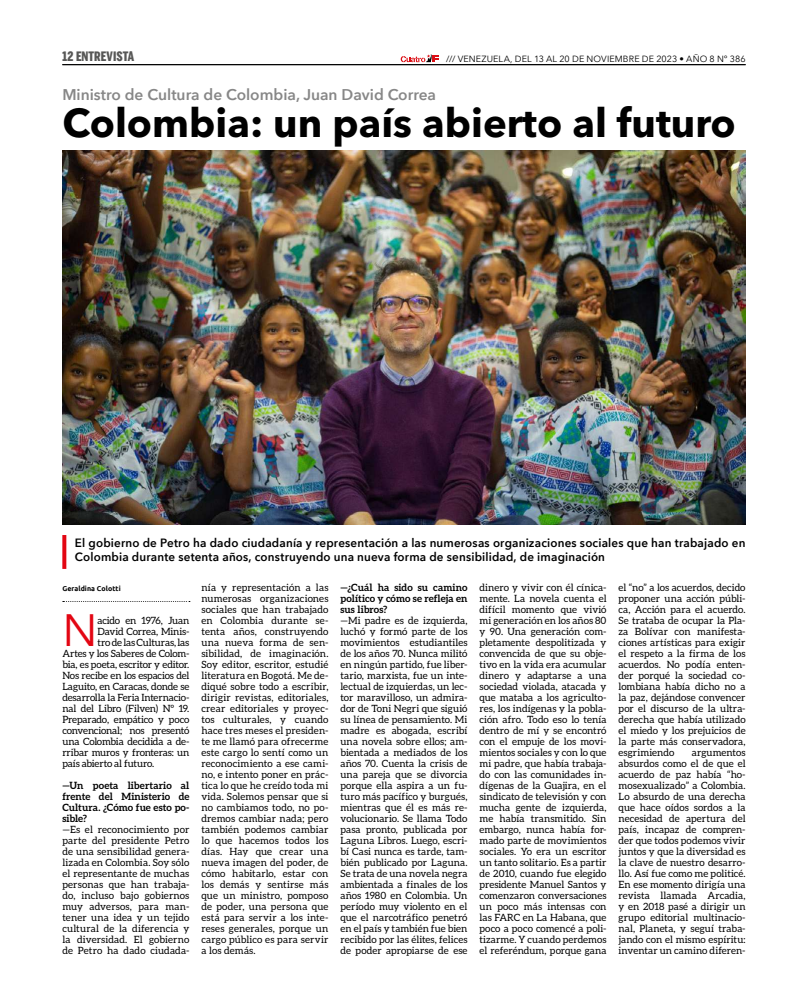
<style>
.page{position:relative;width:808px;height:1007px;background:#fff}
.page>*{position:absolute;margin:0;border:0;box-sizing:border-box;transform-origin:0 0}
.t1{font:45.2px "Avenir";color:#e30613}
.t2{font:700 40px "Avenir Next LT Pro";color:#000}
.t3{font:600 15.5px "Avenir Next";color:#878787}
.t4{font:900 13px "Benton Sans Comp";letter-spacing:.005em;color:#575756}
.t5{font:600 12px/14px "Avenir Next";letter-spacing:.015em;color:#000}
.t6{font:10px/11px "Aleo";letter-spacing:-.005em;color:#000;text-align:justify}
.t7{font:700 10px/11px "Aleo";letter-spacing:.01em;color:#000;text-align:justify}
.t8{font:10px "Aleo";letter-spacing:-.025em;color:#000}
.t9{font:9px "Avenir Next";letter-spacing:.015em;color:#000}
.t10{font:700 7px "Ubuntu";letter-spacing:.01em;color:#000}
</style>
<div class="page">
<hr style="left:62px;top:64px;width:684px;height:1px;background:#000">
<svg style="left:401px;top:54px;width:38px;height:8px"></svg>
<img style="left:62px;top:151px;width:684px;height:374px">
<svg style="left:63px;top:601px;width:127px;height:1px"></svg>
<svg style="left:62px;top:535px;width:4px;height:34px"></svg>
<h3 class="t4" style="left:62px;top:48px;width:73px">12 ENTREVISTA</h3>
<p class="t9" style="left:446px;top:51px;width:301px">/// VENEZUELA, DEL 13 AL 20 DE NOVIEMBRE DE 2023 • AÑO 8 Nº 386</p>
<h3 class="t3" style="left:62px;top:82px;width:375px">Ministro de Cultura de Colombia, Juan David Correa</h3>
<h2 class="t2" style="left:62px;top:99px;width:675px">Colombia: un país abierto al futuro</h2>
<p class="t5" style="left:75px;top:535px;width:672px">El gobierno de Petro ha dado ciudadanía y representación a las numerosas organizaciones sociales que han trabajado en<br>Colombia durante setenta años, construyendo una nueva forma de sensibilidad, de imaginación</p>
<p class="t10" style="left:62px;top:584px;width:60px">Geraldina Colotti</p>
<h1 class="t1" style="left:62px;top:603px;width:37px">N</h1>
<p class="t8" style="left:98px;top:614px;width:93px">acido en 1976, Juan</p>
<p class="t6" style="left:98px;top:625px;width:93px">David Correa, Minis-</p>
<p class="t6" style="left:98px;top:636px;width:93px">tro de las Culturas, las</p>
<p class="t6" style="left:62px;top:647px;width:129px">Artes y los Saberes de Colom-</p>
<p class="t6" style="left:62px;top:658px;width:129px">bia, es poeta, escritor y editor.</p>
<p class="t6" style="left:62px;top:669px;width:129px">Nos recibe en los espacios del</p>
<p class="t6" style="left:62px;top:680px;width:129px">Laguito, en Caracas, donde se</p>
<p class="t6" style="left:62px;top:691px;width:129px">desarrolla la Feria Internacio-</p>
<p class="t6" style="left:62px;top:702px;width:129px">nal del Libro (Filven) Nº 19.</p>
<p class="t6" style="left:62px;top:713px;width:129px">Preparado, empático y poco</p>
<p class="t8" style="left:62px;top:724px;width:129px">convencional; nos presentó</p>
<p class="t6" style="left:62px;top:735px;width:129px">una Colombia decidida a de-</p>
<p class="t6" style="left:62px;top:746px;width:129px">rribar muros y fronteras: un</p>
<p class="t6" style="left:62px;top:757px;width:93px">país abierto al futuro.</p>
<p class="t7" style="left:62px;top:779px;width:129px">—Un poeta libertario al frente del Ministerio de Cultura. ¿Cómo fue esto po&shy;sible?</p>
<p class="t6" style="left:62px;top:823px;width:129px">—Es el reconocimiento por parte del presidente Petro de una sensibilidad genera&shy;lizada en Colombia. Soy sólo el representante de muchas personas que han trabaja&shy;do, incluso bajo gobiernos muy adversos, para man&shy;tener una idea y un tejido cultural de la diferencia y la diversidad. El gobierno de Petro ha dado ciudada-</p>
<p class="t6" style="left:201px;top:581px;width:129px">nía y representación a las numerosas organizaciones sociales que han trabajado en Colombia durante se&shy;tenta años, construyendo una nueva forma de sen&shy;sibilidad, de imaginación.<br>Soy editor, escritor, estudié literatura en Bogotá. Me de&shy;diqué sobre todo a escribir, dirigir revistas, editoriales, crear editoriales y proyec&shy;tos culturales, y cuando hace tres meses el presiden&shy;te me llamó para ofrecerme este cargo lo sentí como un reconocimiento a ese cami&shy;no, e intento poner en prác&shy;tica lo que he creído toda mi vida. Solemos pensar que si no cambiamos todo, no po&shy;dremos cambiar nada; pero también podemos cambiar lo que hacemos todos los días. Hay que crear una nueva imagen del poder, de cómo habitarlo, estar con los demás y sentirse más que un ministro, pomposo de poder, una persona que está para servir a los inte&shy;reses generales, porque un cargo público es para servir a los demás.</p>
<p class="t6" style="left:479px;top:581px;width:129px">dinero y vivir con él cínica&shy;mente. La novela cuenta el difícil momento que vivió mi generación en los años 80 y 90. Una generación com&shy;pletamente despolitizada y convencida de que su obje&shy;tivo en la vida era acumular dinero y adaptarse a una sociedad violada, atacada y que mataba a los agriculto&shy;res, los indígenas y la pobla&shy;ción afro. Todo eso lo tenía dentro de mí y se encontró con el empuje de los movi&shy;mientos sociales y con lo que mi padre, que había trabaja&shy;do con las comunidades in&shy;dígenas de la Guajira, en el sindicato de televisión y con mucha gente de izquierda, me había transmitido. Sin embargo, nunca había for&shy;mado parte de movimientos sociales. Yo era un escritor un tanto solitario. Es a partir de 2010, cuando fue elegido presidente Manuel Santos y comenzaron conversaciones un poco más intensas con las FARC en La Habana, que poco a poco comencé a poli&shy;tizarme. Y cuando perdemos el referéndum, porque gana</p>
<p class="t6" style="left:618px;top:581px;width:129px">el “no” a los acuerdos, decido proponer una acción públi&shy;ca, Acción para el acuerdo.<br>Se trataba de ocupar la Pla&shy;za Bolívar con manifesta&shy;ciones artísticas para exigir el respeto a la firma de los acuerdos. No podía enten&shy;der porqué la sociedad co&shy;lombiana había dicho no a la paz, dejándose convencer por el discurso de la ultra&shy;derecha que había utilizado el miedo y los prejuicios de la parte más conservadora, esgrimiendo</p>
<p class="t7" style="left:340px;top:581px;width:129px">—¿Cuál ha sido su camino político y cómo se refleja en sus libros?</p>
<p class="t6" style="left:340px;top:614px;width:129px">—Mi padre es de izquierda, luchó y formó parte de los movimientos estudiantiles de los años 70. Nunca militó en ningún partido, fue liber&shy;tario, marxista, fue un inte&shy;lectual de izquierdas, un lec&shy;tor maravilloso, un admira&shy;dor de Toni Negri que siguió su línea de pensamiento. Mi madre es abogada, escribí una novela sobre ellos; am&shy;bientada a mediados de los años 70. Cuenta la crisis de una pareja que se divorcia porque ella aspira a un fu&shy;turo más pacífico y burgués, mientras que él es más re&shy;volucionario. Se llama Todo pasa pronto, publicada por Laguna Libros. Luego, escri&shy;bí Casi nunca es tarde, tam&shy;bién publicado por Laguna.<br>Se trata de una novela negra ambientada a finales de los años 1980 en Colombia. Un período muy violento en el que el narcotráfico penetró en el país y también fue bien recibido por las élites, felices de poder apropiarse de ese</p>
<p class="t6" style="left:618px;top:746px;width:129px;text-indent:73px">argumentos absurdos como el de que el acuerdo de paz había “ho&shy;mosexualizado” a Colombia.<br>Lo absurdo de una derecha que hace oídos sordos a la necesidad de apertura del país, incapaz de compren&shy;der que todos podemos vivir juntos y que la diversidad es la clave de nuestro desarro&shy;llo. Así fue como me politicé.<br>En ese momento dirigía una revista llamada Arcadia, y en 2018 pasé a dirigir un grupo editorial multinacio&shy;nal, Planeta, y seguí traba&shy;jando con el mismo espíritu: inventar un camino diferen-</p>
</div>
